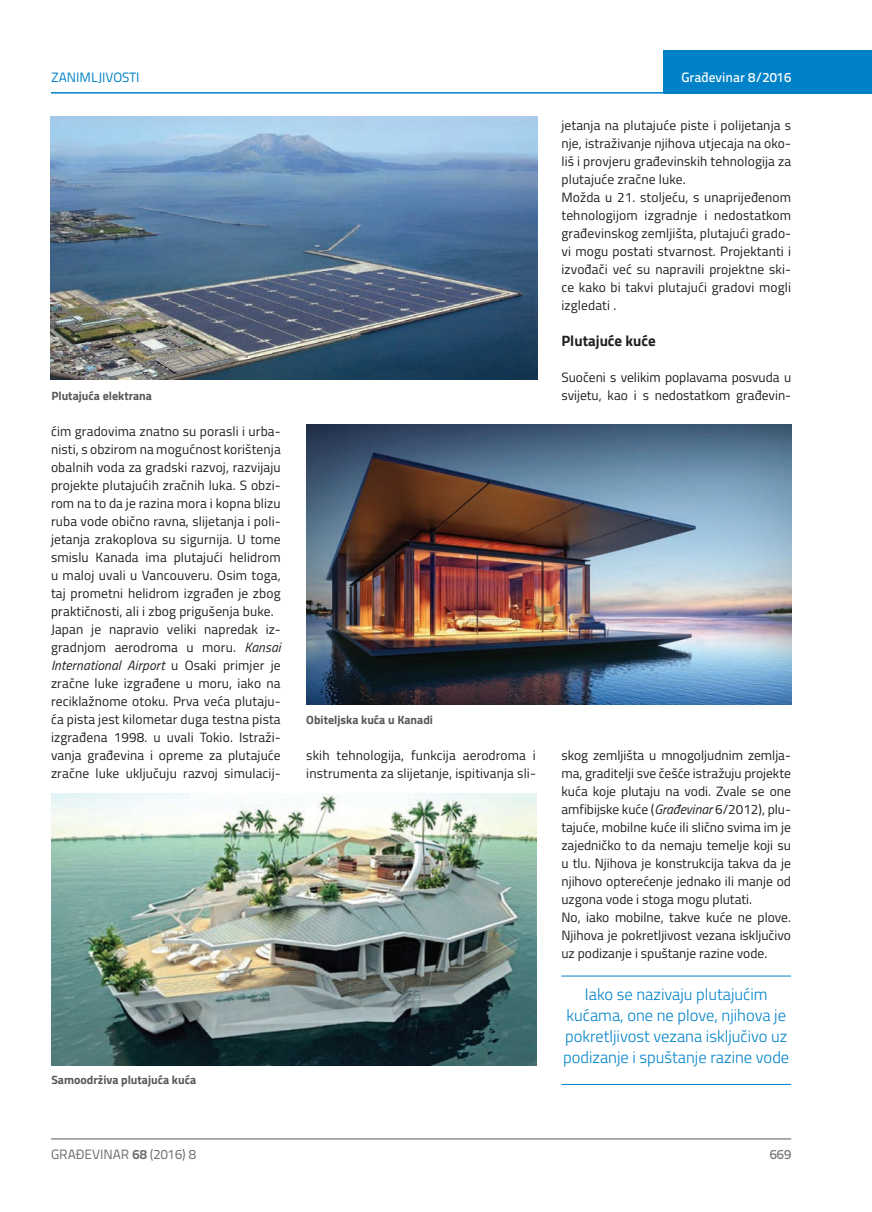
<style>
.page{position:relative;width:872px;height:1212px;background:#fff}
.page>*{position:absolute;margin:0;border:0;box-sizing:border-box;transform-origin:0 0}
.t1{font:300 16.5px/21px "Titillium";color:#0082c8;text-align:center}
.t2{font:700 15px "Titillium";color:#231f20}
.t3{font:13.5px/18px "Titillium";letter-spacing:.01em;color:#231f20}
.t4{font:13.5px "Titillium Text 22 L";color:#6c6d70}
.t5{font:500 13.5px "Titillium Text 22 L";color:#fff}
.t6{font:13.5px "Titillium Text 22 L";color:#0082c8}
.t7{font:500 13.5px "Titillium Text 22 L";color:#787a7d}
.t8{font:700 12px "Titillium";color:#57585a}
.s1{font-style:italic}
.s2{font-weight:700}
</style>
<div class="page">
<hr style="left:51px;top:1139px;width:740px;height:1px;background:#57585a">
<div style="left:663px;top:50px;width:209px;height:44px;background:#0082c8"></div>
<hr style="left:51px;top:92px;width:821px;height:2px;background:#0082c8">
<img style="left:306px;top:424px;width:485px;height:281px">
<img style="left:51px;top:793px;width:485px;height:273px">
<img style="left:51px;top:116px;width:487px;height:264px">
<hr style="left:561px;top:976px;width:230px;height:1px;background:#0082c8">
<hr style="left:561px;top:1084px;width:230px;height:1px;background:#0082c8">
<p class="t6" style="left:51px;top:68px;width:90px">ZANIMLJIVOSTI</p>
<p class="t5" style="left:681px;top:67px;width:111px">Građevinar 8/2016</p>
<p class="t3" style="left:561px;top:115px;width:231px">jetanja na plutajuće piste i polijetanja s nje, istraživanje njihova utjecaja na oko&shy;liš i provjeru građevinskih tehnologija za plutajuće zračne luke.<br>Možda u 21. stoljeću, s unaprijeđenom tehnologijom izgradnje i nedostatkom građevinskog zemljišta, plutajući grado&shy;vi mogu postati stvarnost. Projektanti i izvođači već su napravili projektne ski&shy;ce kako bi takvi plutajući gradovi mogli izgledati .</p>
<p class="t2" style="left:561px;top:329px;width:96px">Plutajuće kuće</p>
<p class="t3" style="left:561px;top:367px;width:231px">Suočeni s velikim poplavama posvuda u</p>
<p class="t8" style="left:51px;top:386px;width:102px">Plutajuća elektrana</p>
<p class="t3" style="left:561px;top:385px;width:231px">svijetu, kao i s nedostatkom građevin-</p>
<p class="t3" style="left:51px;top:421px;width:231px">ćim gradovima znatno su porasli i urba&shy;nisti, s obzirom na mogućnost korištenja obalnih voda za gradski razvoj, razvijaju projekte plutajućih zračnih luka. S obzi&shy;rom na to da je razina mora i kopna blizu ruba vode obično ravna, slijetanja i poli&shy;jetanja zrakoplova su sigurnija. U tome smislu Kanada ima plutajući helidrom u maloj uvali u Vancouveru. Osim toga, taj prometni helidrom izgrađen je zbog praktičnosti, ali i zbog prigušenja buke.<br>Japan je napravio veliki napredak iz&shy;gradnjom aerodroma u moru. <span class="s1">Kansai International Airport</span> u Osaki primjer je zračne luke izgrađene u moru, iako na reciklažnome otoku. Prva veća plutaju&shy;ća pista jest kilometar duga testna pista izgrađena 1998. u uvali Tokio. Istraži&shy;vanja građevina i opreme za plutajuće zračne luke uključuju razvoj simulacij-</p>
<p class="t8" style="left:306px;top:711px;width:128px">Obiteljska kuća u Kanadi</p>
<p class="t3" style="left:306px;top:746px;width:231px">skih tehnologija, funkcija aerodroma i instrumenta za slijetanje, ispitivanja sli-</p>
<p class="t8" style="left:51px;top:1071px;width:146px">Samoodrživa plutajuća kuća</p>
<p class="t3" style="left:561px;top:746px;width:231px">skog zemljišta u mnogoljudnim zemlja&shy;ma, graditelji sve češće istražuju projekte kuća koje plutaju na vodi. Zvale se one amfibijske kuće (<span class="s1">Građevinar</span> 6/2012), plu&shy;tajuće, mobilne kuće ili slično svima im je zajedničko to da nemaju temelje koji su u tlu. Njihova je konstrukcija takva da je njihovo opterećenje jednako ili manje od uzgona vode i stoga mogu plutati.<br>No, iako mobilne, takve kuće ne plove.<br>Njihova je pokretljivost vezana isključivo uz podizanje i spuštanje razine vode.</p>
<p class="t1" style="left:563px;top:983px;width:228px">Iako se nazivaju plutajućim kućama, one ne plove, njihova je pokretljivost vezana isključivo uz podizanje i spuštanje razine vode</p>
<p class="t4" style="left:51px;top:1144px;width:146px">GRAĐEVINAR <span class="s2">68</span> (2016) 8</p>
<p class="t7" style="left:769px;top:1144px;width:23px">669</p>
</div>
